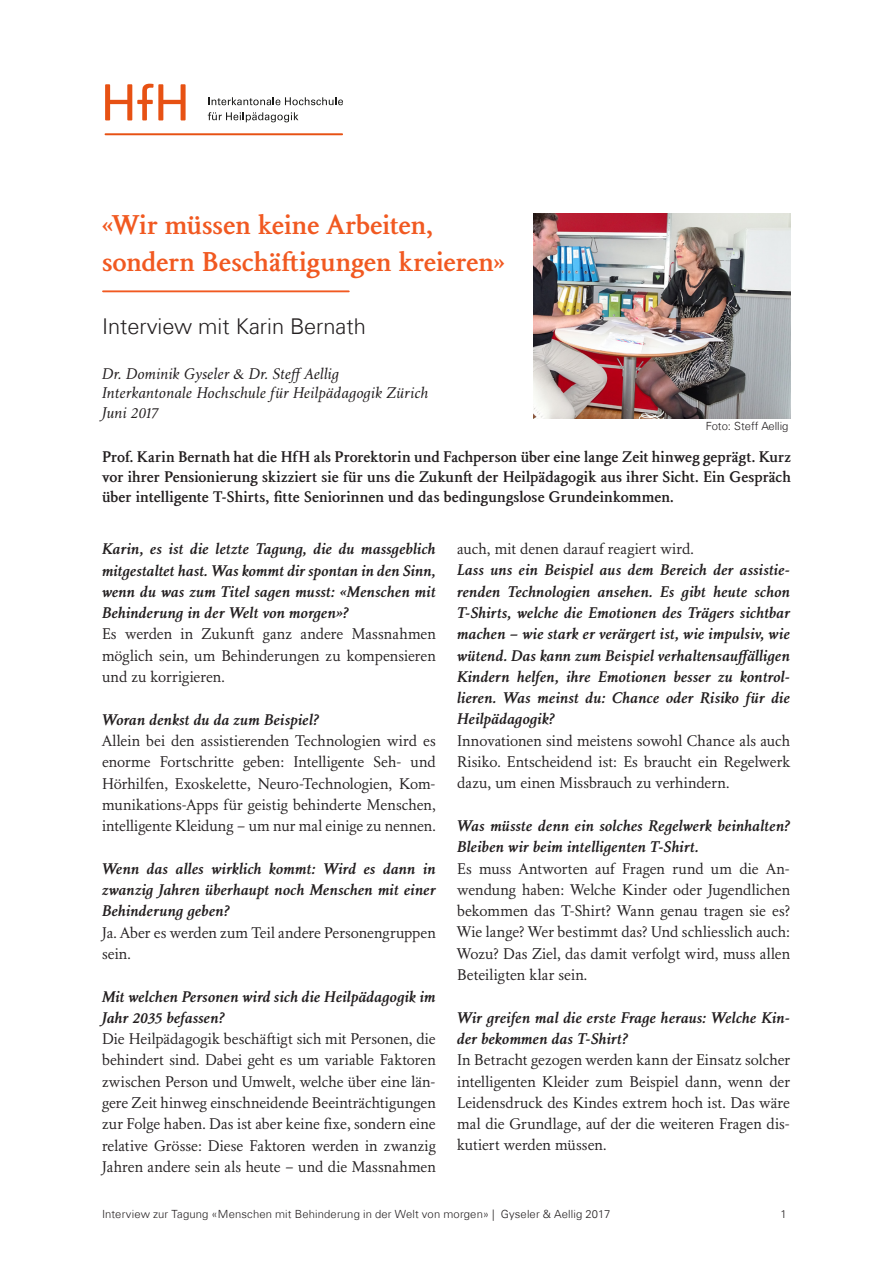
<style>
.page{position:relative;width:893px;height:1263px;background:#fff}
.page>*{position:absolute;margin:0;border:0;box-sizing:border-box;transform-origin:0 0}
.t1{font:700 27.75px/36.8px "Aragon";letter-spacing:-.005em;color:#f15921}
.t2{font:300 21.75px "Univers Com 45";color:#231f20}
.t3{font:15.75px/21.3px "Aragon";color:#231f20}
.t4{font:italic 700 15.75px/21.3px "Aragon";color:#231f20}
.t5{font:700 15.75px/20.2px "Aragon";letter-spacing:.01em;color:#231f20;text-align:justify}
.t6{font:italic 15.75px/19.5px "Aragon";letter-spacing:.01em;color:#231f20}
.t7{font:300 11.25px "Univers Com 45";letter-spacing:.01em;color:#231f20}
.s1{font-weight:400;font-style:normal}
.s2{font-weight:700;font-style:italic}
</style>
<div class="page">
<svg style="left:209px;top:97px;width:134px;height:8px"></svg>
<svg style="left:208px;top:112px;width:90px;height:10px"></svg>
<svg style="left:105px;top:84px;width:81px;height:36px"></svg>
<svg style="left:105px;top:133px;width:238px;height:2px"></svg>
<hr style="left:103px;top:290px;width:246px;height:2px;background:#f15921">
<img style="left:534px;top:214px;width:257px;height:205px">
<h1 class="t1" style="left:102px;top:206px;width:404px">«Wir müssen keine Arbeiten, sondern Beschäftigungen kreieren»</h1>
<p class="t2" style="left:102px;top:313px;width:265px">Interview mit Karin Bernath</p>
<p class="t6" style="left:102px;top:363px;width:328px">Dr. Dominik Gyseler &amp; Dr. Steff Aellig<br>Interkantonale Hochschule für Heilpädagogik Zürich<br>Juni 2017</p>
<p class="t5" style="left:102px;top:446px;width:690px">Prof. Karin Bernath hat die HfH als Prorektorin und Fachperson über eine lange Zeit hinweg geprägt. Kurz vor ihrer Pensionierung skizziert sie für uns die Zukunft der Heilpädagogik aus ihrer Sicht. Ein Gespräch über intelligente T-Shirts, fitte Seniorinnen und das bedingungslose Grundeinkommen.</p>
<p class="t4" style="left:102px;top:538px;width:335px">Karin, es ist die letzte Tagung, die du massgeblich mitgestaltet hast. Was kommt dir spontan in den Sinn, wenn du was zum Titel sagen musst: «Menschen mit Behinderung in der Welt von morgen»?<br><span class="s1">Es werden in Zukunft ganz andere Massnahmen möglich sein, um Behinderungen zu kompensieren und zu korrigieren.</span></p>
<p class="t3" style="left:102px;top:708px;width:335px"><span class="s2">Woran denkst du da zum Beispiel?<br></span>Allein bei den assistierenden Technologien wird es enorme Fortschritte geben: Intelligente Seh- und Hörhilfen, Exoskelette, Neuro-Technologien, Kom&shy;munikations-Apps für geistig behinderte Menschen, intelligente Kleidung – um nur mal einige zu nennen.</p>
<p class="t4" style="left:102px;top:857px;width:335px">Wenn das alles wirklich kommt: Wird es dann in zwanzig Jahren überhaupt noch Menschen mit einer Behinderung geben?<br><span class="s1">Ja. Aber es werden zum Teil andere Personengruppen sein.</span></p>
<p class="t3" style="left:102px;top:985px;width:335px"><span class="s2">Mit welchen Personen wird sich die Heilpädagogik im Jahr 2035 befassen?<br></span>Die Heilpädagogik beschäftigt sich mit Personen, die behindert sind. Dabei geht es um variable Faktoren zwischen Person und Umwelt, welche über eine län&shy;gere Zeit hinweg einschneidende Beeinträchtigungen zur Folge haben. Das ist aber keine fixe, sondern eine relative Grösse: Diese Faktoren werden in zwanzig Jahren andere sein als heute – und die Massnahmen</p>
<p class="t7" style="left:706px;top:420px;width:84px">Foto: Steff Aellig</p>
<p class="t4" style="left:457px;top:538px;width:335px"><span class="s1">auch, mit denen darauf reagiert wird.<br></span>Lass uns ein Beispiel aus dem Bereich der assistie&shy;renden Technologien ansehen. Es gibt heute schon T-Shirts, welche die Emotionen des Trägers sichtbar machen – wie stark er verärgert ist, wie impulsiv, wie wütend. Das kann zum Beispiel verhaltensauffälligen Kindern helfen, ihre Emotionen besser zu kontrol&shy;lieren. Was meinst du: Chance oder Risiko für die Heilpädagogik?<br><span class="s1">Innovationen sind meistens sowohl Chance als auch Risiko. Entscheidend ist: Es braucht ein Regelwerk dazu, um einen Missbrauch zu verhindern.</span></p>
<p class="t3" style="left:457px;top:815px;width:335px"><span class="s2">Was müsste denn ein solches Regelwerk beinhalten?<br>Bleiben wir beim intelligenten T-Shirt.<br></span>Es muss Antworten auf Fragen rund um die An&shy;wendung haben: Welche Kinder oder Jugendlichen bekommen das T-Shirt? Wann genau tragen sie es?<br>Wie lange? Wer bestimmt das? Und schliesslich auch:<br>Wozu? Das Ziel, das damit verfolgt wird, muss allen Beteiligten klar sein.</p>
<p class="t3" style="left:457px;top:1006px;width:335px"><span class="s2">Wir greifen mal die erste Frage heraus: Welche Kin&shy;der bekommen das T-Shirt?<br></span>In Betracht gezogen werden kann der Einsatz solcher intelligenten Kleider zum Beispiel dann, wenn der Leidensdruck des Kindes extrem hoch ist. Das wäre mal die Grundlage, auf der die weiteren Fragen dis&shy;kutiert werden müssen.</p>
<p class="t7" style="left:102px;top:1207px;width:510px">Interview zur Tagung «Menschen mit Behinderung in der Welt von morgen» | Gyseler &amp; Aellig 2017</p>
<p class="t7" style="left:780px;top:1207px;width:8px">1</p>
</div>
